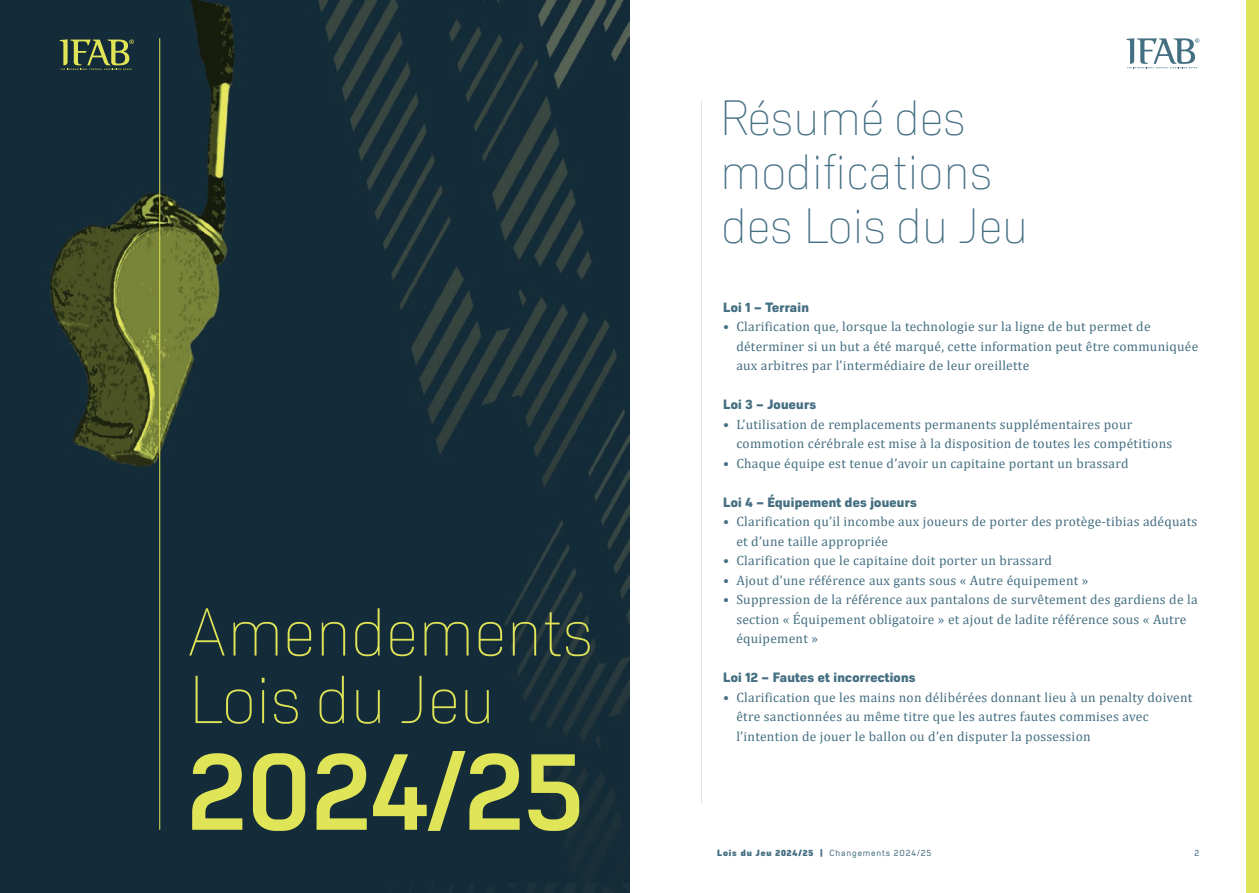
<style>
.page{position:relative;width:1259px;height:893px;background:#fff}
.page>*{position:absolute;margin:0;border:0;box-sizing:border-box;transform-origin:0 0}
.t1{font:500 111px "Roag";color:#e0e457}
.t2{font:200 67.5px/67.5px "Roag";letter-spacing:.01em;color:#e0e457}
.Headline_-_Roag_UltraLIght_33_36{font:200 49.5px/54px "Roag";letter-spacing:.01em;color:#456f82}
.t3{font:13.5px/19.5px "Cambria";letter-spacing:.02em;color:#456f82}
.Headline_-_Roag_ExtraBold_9_13{font:800 13.5px "Roag";letter-spacing:.02em;color:#456f82}
.Footer_-_Roag_6_12{font:9px "Roag";letter-spacing:.1em;color:#456f82}
.s1{font-weight:900}
</style>
<div class="page">
<svg style="left:1126px;top:38px;width:73px;height:30px"></svg>
<img style="left:0;top:0;width:629px;height:883px">
<hr style="left:159px;top:38px;width:1px;height:792px;background:#e0e457">
<svg style="left:60px;top:39px;width:74px;height:31px;background:#576842"></svg>
<div style="left:1246px;top:0;width:13px;height:893px;background:#e0e457"></div>
<hr style="left:701px;top:101px;width:1px;height:703px;background:#dbe4e9">
<p class="t2" style="left:188px;top:593px;width:407px">Amendements<br>Lois du Jeu</p>
<p class="t1" style="left:187px;top:706px;width:397px">2024/25</p>
<p class="Headline_-_Roag_UltraLIght_33_36" style="left:720px;top:87px;width:310px">Résumé des modifications des Lois du Jeu</p>
<p class="Headline_-_Roag_ExtraBold_9_13" style="left:723px;top:296px;width:87px">Loi 1 – Terrain</p>
<p class="t3" style="left:736px;top:317px;width:463px;text-indent:-13px">• Clarification que, lorsque la technologie sur la ligne de but permet de déterminer si un but a été marqué, cette information peut être communiquée aux arbitres par l’intermédiaire de leur oreillette</p>
<p class="Headline_-_Roag_ExtraBold_9_13" style="left:723px;top:394px;width:95px">Loi 3 – Joueurs</p>
<p class="t3" style="left:736px;top:414px;width:437px;text-indent:-13px">• L’utilisation de remplacements permanents supplémentaires pour commotion cérébrale est mise à la disposition de toutes les compétitions</p>
<p class="t3" style="left:723px;top:453px;width:407px">• Chaque équipe est tenue d’avoir un capitaine portant un brassard</p>
<p class="Headline_-_Roag_ExtraBold_9_13" style="left:723px;top:491px;width:195px">Loi 4 – Équipement des joueurs</p>
<p class="t3" style="left:736px;top:512px;width:462px;text-indent:-13px">• Clarification qu’il incombe aux joueurs de porter des protège-tibias adéquats et d’une taille appropriée</p>
<p class="t3" style="left:723px;top:551px;width:330px">• Clarification que le capitaine doit porter un brassard</p>
<p class="t3" style="left:723px;top:570px;width:367px">• Ajout d’une référence aux gants sous « Autre équipement »</p>
<p class="t3" style="left:736px;top:590px;width:463px;text-indent:-13px">• Suppression de la référence aux pantalons de survêtement des gardiens de la section « Équipement obligatoire » et ajout de ladite référence sous « Autre équipement »</p>
<p class="Headline_-_Roag_ExtraBold_9_13" style="left:723px;top:667px;width:194px">Loi 12 – Fautes et incorrections</p>
<p class="t3" style="left:736px;top:687px;width:457px;text-indent:-13px">• Clarification que les mains non délibérées donnant lieu à un penalty doivent être sanctionnées au même titre que les autres fautes commises avec l’intention de jouer le ballon ou d’en disputer la possession</p>
<p class="Footer_-_Roag_6_12" style="left:717px;top:846px;width:216px"><span class="s1">Lois du Jeu 2024/25 |</span> Changements 2024/25</p>
<p class="Footer_-_Roag_6_12" style="left:1194px;top:846px;width:6px">2</p>
</div>
